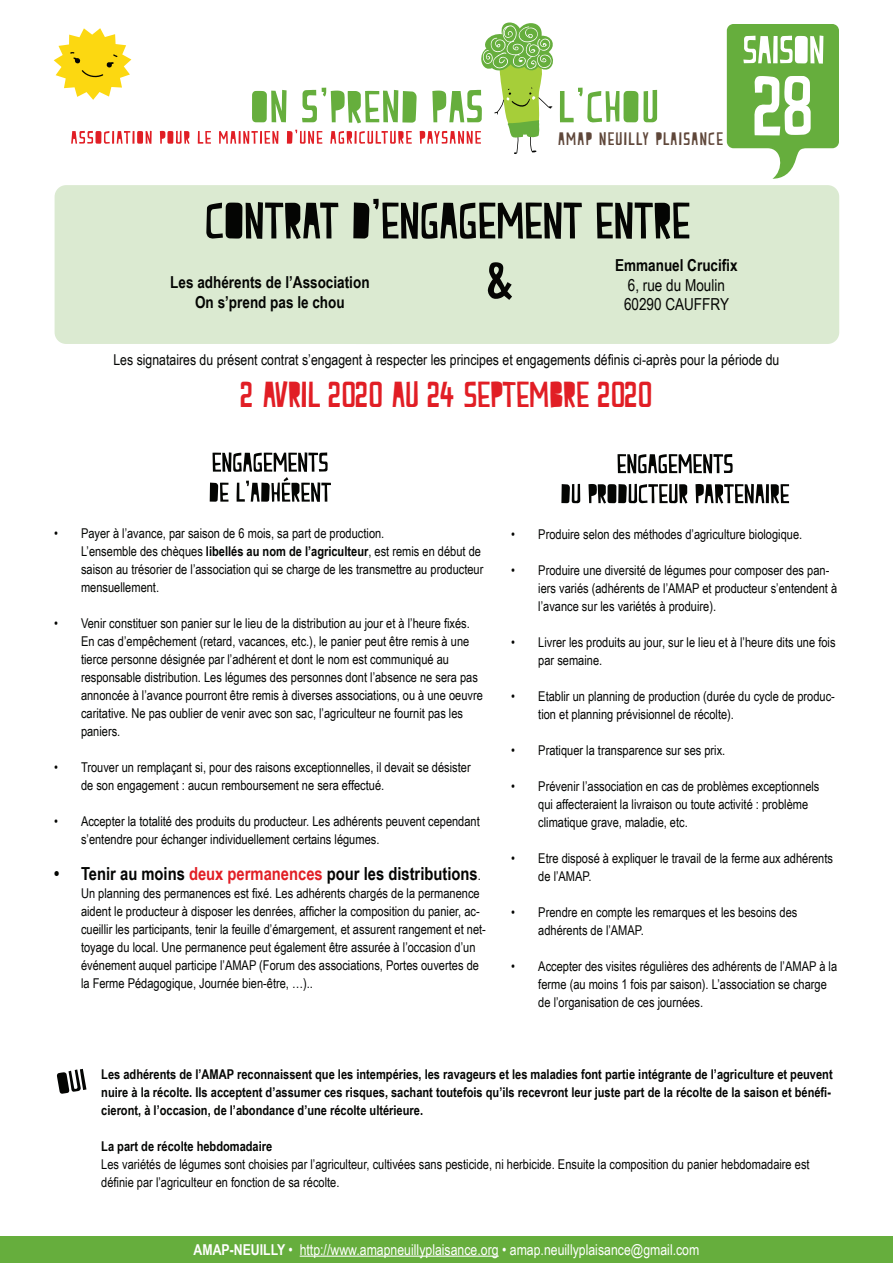
<style>
.page{position:relative;width:893px;height:1263px;background:#fff}
.page>*{position:absolute;margin:0;border:0;box-sizing:border-box;transform-origin:0 0}
.t1{font:84px "Peach Milk";color:#fff}
.t2{font:36px "Peach Milk";color:#e11e25}
.t3{font:700 18px "Arial Narrow";color:#040503}
.t4{font:18px "Peach Milk";letter-spacing:.075em;color:#5f473a}
.t5{font:700 16.5px "Arial Narrow";color:#040503}
.t6{font:16.5px "Arial Narrow";color:#040503}
.t7{font:15px "Arial Narrow";color:#040503}
.t8{font:15px "Arial Narrow";color:#fff}
.t9{font:13.5px/18px "Arial Narrow";color:#040503}
.t10{font:700 13.5px/18px "Arial Narrow";color:#040503;text-align:justify}
.s1{font-weight:700}
.s2{color:#e11e25}
.s3{font-weight:400;font-size:13.5px}
</style>
<div class="page">
<div style="left:55px;top:185px;width:784px;height:159px;background:#dbead1"></div>
<svg style="left:560px;top:88px;width:97px;height:35px"></svg>
<svg style="left:727px;top:24px;width:112px;height:155px"></svg>
<svg style="left:206px;top:199px;width:483px;height:40px;background:#7e8778"></svg>
<svg style="left:488px;top:262px;width:24px;height:38px"></svg>
<svg style="left:210px;top:452px;width:121px;height:50px"></svg>
<svg style="left:561px;top:484px;width:228px;height:19px"></svg>
<svg style="left:617px;top:454px;width:116px;height:19px"></svg>
<svg style="left:54px;top:22px;width:499px;height:132px"></svg>
<svg style="left:57px;top:1069px;width:29px;height:25px"></svg>
<div style="left:0;top:1236px;width:893px;height:27px;background:#66ae3d"></div>
<hr style="left:300px;top:1255px;width:199px;height:2px;background:#fff">
<p class="t5" style="left:170px;top:270px;width:201px">Les adhérents de l’Association</p>
<p class="t5" style="left:195px;top:290px;width:151px">On s’prend pas le chou</p>
<p class="t4" style="left:558px;top:129px;width:166px">AMAP NEUILLY PLAISANCE</p>
<p class="t1" style="left:754px;top:57px;width:62px">28</p>
<p class="t5" style="left:615px;top:252px;width:124px">Emmanuel Crucifix</p>
<p class="t6" style="left:628px;top:273px;width:99px">6, rue du Moulin</p>
<p class="t6" style="left:624px;top:292px;width:107px">60290 CAUFFRY</p>
<p class="t7" style="left:113px;top:349px;width:667px">Les signataires du présent contrat s’engagent à respecter les principes et engagements définis ci-après pour la période du</p>
<p class="t2" style="left:241px;top:374px;width:413px">2 AVRIL 2020 au 24 SEPTEMBRE 2020</p>
<p class="t9" style="left:81px;top:523px;width:404px;text-indent:-27px">• Payer à l’avance, par saison de 6 mois, sa part de production.<br>L’ensemble des chèques <span class="s1">libellés au nom de l’agriculteur</span>, est remis en début de saison au trésorier de l’association qui se charge de les transmettre au producteur mensuellement.</p>
<p class="t9" style="left:81px;top:613px;width:403px;text-indent:-27px">• Venir constituer son panier sur le lieu de la distribution au jour et à l’heure fixés.<br>En cas d’empêchement (retard, vacances, etc.), le panier peut être remis à une tierce personne désignée par l’adhérent et dont le nom est communiqué au responsable distribution. Les légumes des personnes dont l’absence ne sera pas annoncée à l’avance pourront être remis à diverses associations, ou à une oeuvre caritative. Ne pas oublier de venir avec son sac, l’agriculteur ne fournit pas les paniers.</p>
<p class="t9" style="left:81px;top:757px;width:391px;text-indent:-27px">• Trouver un remplaçant si, pour des raisons exceptionnelles, il devait se désister de son engagement : aucun remboursement ne sera effectué.</p>
<p class="t9" style="left:81px;top:811px;width:400px;text-indent:-27px">• Accepter la totalité des produits du producteur. Les adhérents peuvent cependant s’entendre pour échanger individuellement certains légumes.</p>
<p class="t3" style="left:54px;top:860px;width:428px">• Tenir au moins <span class="s2">deux permanences</span> pour les distributions<span class="s3">.</span></p>
<p class="t9" style="left:81px;top:883px;width:406px">Un planning des permanences est fixé. Les adhérents chargés de la permanence aident le producteur à disposer les denrées, afficher la composition du panier, ac&shy;cueillir les participants, tenir la feuille d’émargement, et assurent rangement et net&shy;toyage du local. Une permanence peut également être assurée à l’occasion d’un événement auquel participe l’AMAP (Forum des associations, Portes ouvertes de la Ferme Pédagogique, Journée bien-être, …)..</p>
<p class="t9" style="left:511px;top:524px;width:292px">• Produire selon des méthodes d’agriculture biologique.</p>
<p class="t9" style="left:538px;top:560px;width:300px;text-indent:-27px">• Produire une diversité de légumes pour composer des pan&shy;iers variés (adhérents de l’AMAP et producteur s’entendent à l’avance sur les variétés à produire).</p>
<p class="t9" style="left:538px;top:632px;width:299px;text-indent:-27px">• Livrer les produits au jour, sur le lieu et à l’heure dits une fois par semaine.</p>
<p class="t9" style="left:538px;top:686px;width:298px;text-indent:-27px">• Etablir un planning de production (durée du cycle de produc&shy;tion et planning prévisionnel de récolte).</p>
<p class="t9" style="left:511px;top:740px;width:216px">• Pratiquer la transparence sur ses prix.</p>
<p class="t9" style="left:538px;top:776px;width:283px;text-indent:-27px">• Prévenir l’association en cas de problèmes exceptionnels qui affecteraient la livraison ou toute activité : problème climatique grave, maladie, etc.</p>
<p class="t9" style="left:538px;top:848px;width:296px;text-indent:-27px">• Etre disposé à expliquer le travail de la ferme aux adhérents de l’AMAP.</p>
<p class="t9" style="left:538px;top:902px;width:261px;text-indent:-27px">• Prendre en compte les remarques et les besoins des adhérents de l’AMAP.</p>
<p class="t9" style="left:538px;top:956px;width:300px;text-indent:-27px">• Accepter des visites régulières des adhérents de l’AMAP à la ferme (au moins 1 fois par saison). L’association se charge de l’organisation de ces journées.</p>
<p class="t10" style="left:101px;top:1064px;width:733px">Les adhérents de l’AMAP reconnaissent que les intempéries, les ravageurs et les maladies font partie intégrante de l’agriculture et peuvent nuire à la récolte. Ils acceptent d’assumer ces risques, sachant toutefois qu’ils recevront leur juste part de la récolte de la saison et bénéfi&shy;cieront, à l’occasion, de l’abondance d’une récolte ultérieure.</p>
<p class="t10" style="left:101px;top:1136px;width:173px">La part de récolte hebdomadaire</p>
<p class="t9" style="left:101px;top:1154px;width:710px">Les variétés de légumes sont choisies par l’agriculteur, cultivées sans pesticide, ni herbicide. Ensuite la composition du panier hebdomadaire est</p>
<p class="t9" style="left:101px;top:1172px;width:240px">définie par l’agriculteur en fonction de sa récolte.</p>
<p class="t8" style="left:194px;top:1238px;width:507px"><span class="s1">AMAP-NEUILLY</span> • http://www.amapneuillyplaisance.org • amap.neuillyplaisance@gmail.com</p>
</div>
